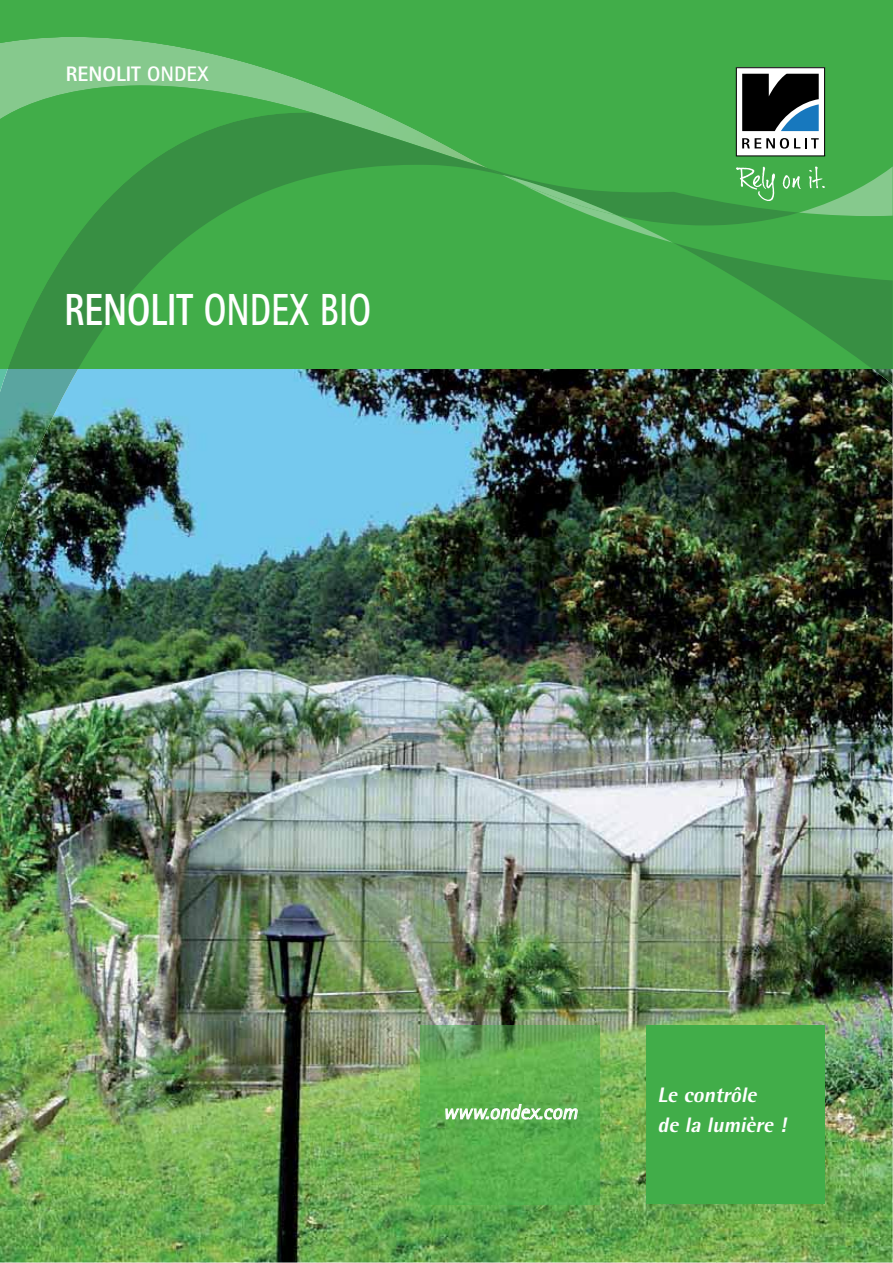
<style>
.page{position:relative;width:893px;height:1263px;background:#fff}
.page>*{position:absolute;margin:0;border:0;box-sizing:border-box;transform-origin:0 0}
.t1{font:700 45px "Rotis Sans Serif Std";color:#fff;scale:.8 1}
.t2{font:italic 800 21px/30px "Rotis Semi Sans Std";color:#fff}
.t3{font:italic 21px "Rotis Sans Serif Std";color:#fff}
.t4{font:800 21px "Rotis Sans Serif Std";color:#fff}
.s1{font-weight:700}
.s2{font-weight:800}
</style>
<div class="page">
<img style="left:0;top:369px;width:893px;height:894px">
<div style="left:0;top:0;width:893px;height:369px;background:#41ad49"></div>
<img style="left:0;top:369px;width:78px;height:184px">
<img style="left:0;top:369px;width:8px;height:23px">
<svg style="left:8px;top:192px;width:257px;height:177px"></svg>
<svg style="left:0;top:37px;width:489px;height:155px"></svg>
<img style="left:872px;top:369px;width:21px;height:15px">
<svg style="left:736px;top:67px;width:89px;height:89px;background:#6f777d"></svg>
<svg style="left:489px;top:166px;width:404px;height:203px"></svg>
<div style="left:646px;top:1026px;width:179px;height:178px;background:#41ad49"></div>
<img style="left:421px;top:1026px;width:178px;height:178px">
<svg style="left:445px;top:1104px;width:133px;height:31px;background:#73ba69"></svg>
<p class="t4" style="left:66px;top:61px;width:144px">RENOLIT <span class="s1">ONDEX</span></p>
<h1 class="t1" style="left:64px;top:292px;width:385px"><span class="s2">RENOLIT</span> ONDEX BIO</h1>
<p class="t3" style="left:443px;top:1099px;width:136px">www.ondex.com</p>
<p class="t2" style="left:657px;top:1079px;width:133px">Le contrôle<br>de la lumière !</p>
</div>
